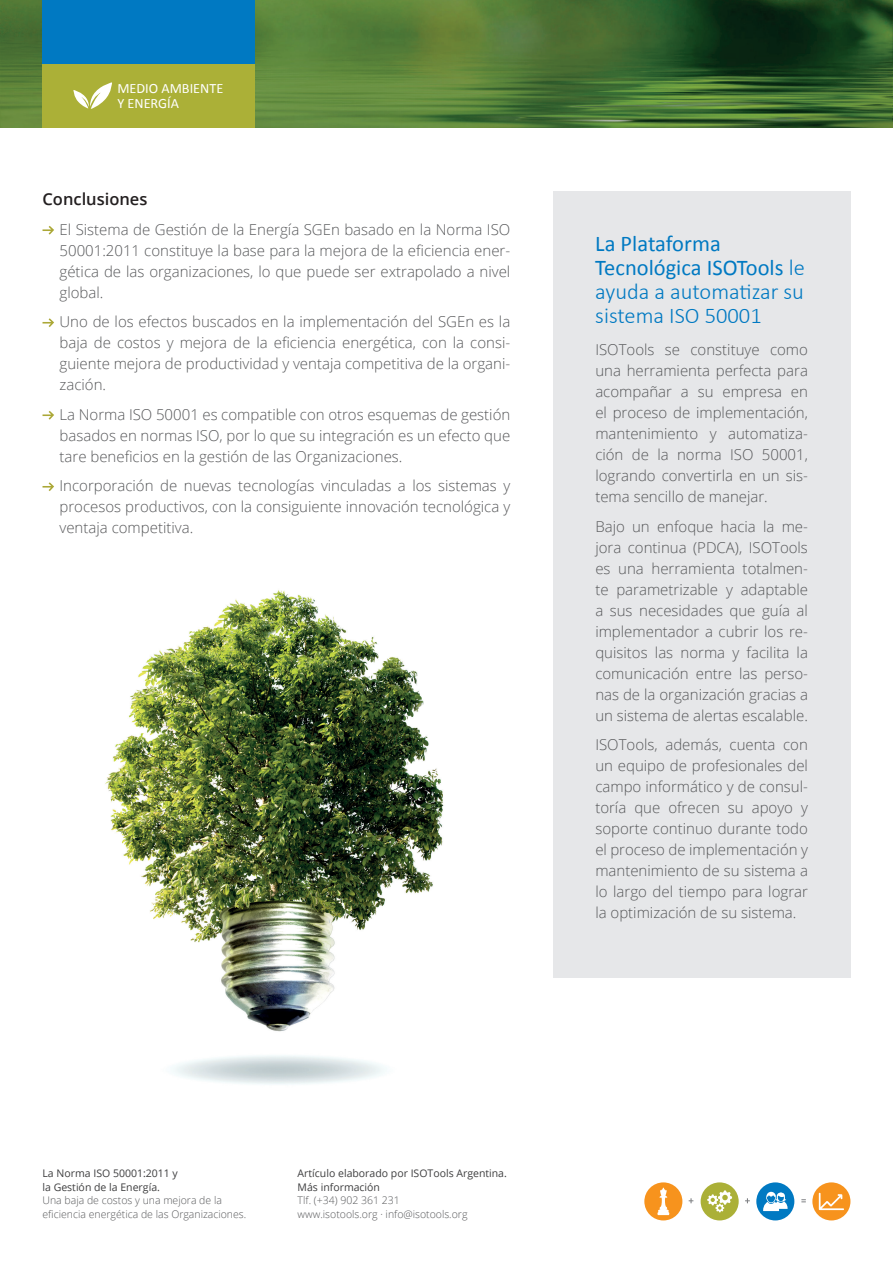
<style>
.page{position:relative;width:893px;height:1263px;background:#fff}
.page>*{position:absolute;margin:0;border:0;box-sizing:border-box;transform-origin:0 0}
.t1{font:300 22.5px/24px "Calibri";color:#0079c2}
.t2{font:600 16.5px "Open Sans";color:#231f20}
.t3{font:300 15px/21px "Open Sans";color:#57585a;text-align:justify}
.t4{font:14.25px/15px "Calibri";color:#fff}
.t5{font:300 10.5px/13.5px "Open Sans";color:#57585a}
.t6{font:10.5px/13.5px "Open Sans";color:#3e3e3f}
.s1{font-weight:400}
</style>
<div class="page">
<div style="left:644px;top:1182px;width:38px;height:38px;background:#f7931d;border-radius:50%"></div>
<svg style="left:657px;top:1188px;width:12px;height:27px"></svg>
<div style="left:701px;top:1182px;width:38px;height:38px;background:#abb037;border-radius:50%"></div>
<svg style="left:707px;top:1190px;width:25px;height:22px"></svg>
<div style="left:756px;top:1182px;width:38px;height:38px;background:#0079c2;border-radius:50%"></div>
<svg style="left:763px;top:1192px;width:25px;height:19px"></svg>
<svg style="left:689px;top:1198px;width:4px;height:5px"></svg>
<svg style="left:745px;top:1198px;width:5px;height:5px"></svg>
<svg style="left:801px;top:1199px;width:5px;height:3px"></svg>
<svg style="left:812px;top:1182px;width:38px;height:38px"></svg>
<img style="left:0;top:0;width:893px;height:128px">
<div style="left:43px;top:0;width:212px;height:64px;background:#0079c2"></div>
<div style="left:43px;top:64px;width:212px;height:64px;background:#abb037"></div>
<svg style="left:73px;top:82px;width:39px;height:27px"></svg>
<div style="left:553px;top:191px;width:297px;height:787px;background:#e6e7e9"></div>
<svg style="left:43px;top:226px;width:11px;height:9px"></svg>
<svg style="left:43px;top:318px;width:11px;height:9px"></svg>
<svg style="left:43px;top:411px;width:11px;height:9px"></svg>
<svg style="left:43px;top:482px;width:11px;height:9px"></svg>
<img style="left:105px;top:590px;width:339px;height:495px">
<p class="t4" style="left:117px;top:81px;width:107px">MEDIO AMBIENTE<br>Y ENERGÍA</p>
<p class="t2" style="left:43px;top:188px;width:107px">Conclusiones</p>
<p class="t3" style="left:60px;top:218px;width:452px">El Sistema de Gestión de la Energía SGEn basado en la Norma ISO 50001:2011 constituye la base para la mejora de la eficiencia ener&shy;gética de las organizaciones, lo que puede ser extrapolado a nivel global.</p>
<p class="t3" style="left:60px;top:311px;width:452px">Uno de los efectos buscados en la implementación del SGEn es la baja de costos y mejora de la eficiencia energética, con la consi&shy;guiente mejora de productividad y ventaja competitiva de la organi&shy;zación.</p>
<p class="t3" style="left:60px;top:403px;width:452px">La Norma ISO 50001 es compatible con otros esquemas de gestión basados en normas ISO, por lo que su integración es un efecto que tare beneficios en la gestión de las Organizaciones.</p>
<p class="t3" style="left:60px;top:475px;width:452px">Incorporación de nuevas tecnologías vinculadas a los sistemas y procesos productivos, con la consiguiente innovación tecnológica y ventaja competitiva.</p>
<h1 class="t1" style="left:595px;top:231px;width:211px"><span class="s1">La Plataforma<br>Tecnológica ISOTools</span> le ayuda a automatizar su sistema ISO 50001</h1>
<p class="t3" style="left:595px;top:339px;width:214px">ISOTools se constituye como una herramienta perfecta para acompañar a su empresa en el proceso de implementación, mantenimiento y automatiza&shy;ción de la norma ISO 50001, logrando convertirla en un sis&shy;tema sencillo de manejar.</p>
<p class="t3" style="left:595px;top:516px;width:214px">Bajo un enfoque hacia la me&shy;jora continua (PDCA), ISOTools es una herramienta totalmen&shy;te parametrizable y adaptable a sus necesidades que guía al implementador a cubrir los re&shy;quisitos las norma y facilita la comunicación entre las perso&shy;nas de la organización gracias a un sistema de alertas escalable.</p>
<p class="t3" style="left:595px;top:734px;width:214px">ISOTools, además, cuenta con un equipo de profesionales del campo informático y de consul&shy;toría que ofrecen su apoyo y soporte continuo durante todo el proceso de implementación y mantenimiento de su sistema a lo largo del tiempo para lograr la optimización de su sistema.</p>
<p class="t6" style="left:43px;top:1166px;width:137px">La Norma ISO 50001:2011 y la Gestión de la Energía.</p>
<p class="t5" style="left:43px;top:1193px;width:205px">Una baja de costos y una mejora de la eficiencia energética de las Organizaciones.</p>
<p class="t6" style="left:298px;top:1166px;width:211px">Artículo elaborado por ISOTools Argentina.<br>Más información</p>
<p class="t5" style="left:298px;top:1193px;width:171px">Tlf. (+34) 902 361 231 www.isotools.org · info@isotools.org</p>
</div>
